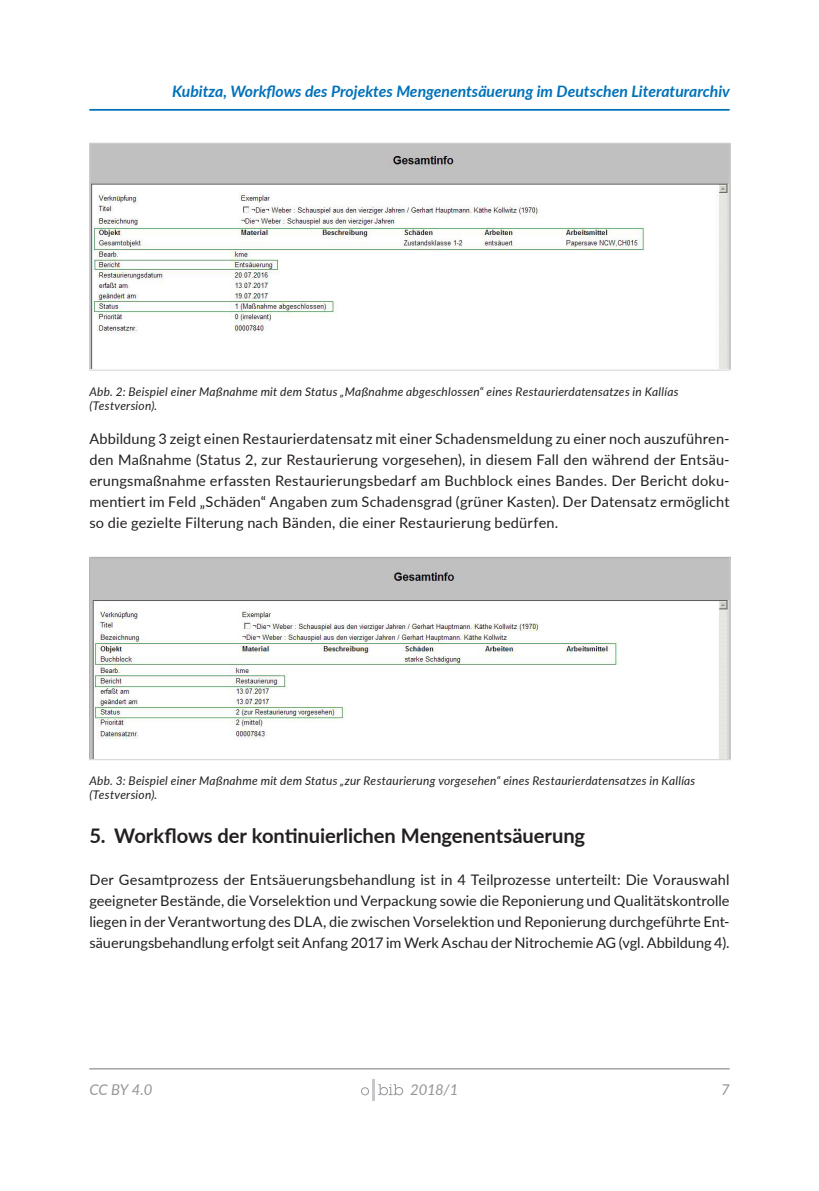
<style>
.page{position:relative;width:819px;height:1191px;background:#fff}
.page>*{position:absolute;margin:0;border:0;box-sizing:border-box;transform-origin:0 0}
.t1{font:700 20.12px "Lato";letter-spacing:-.005em;color:#231f20}
.t2{font:italic 700 15.75px "Lato";color:#0071b9}
.t3{font:italic 14.88px "Lato";letter-spacing:-.015em;color:#939598}
.paragraph{font:14.53px/21px "Lato";letter-spacing:.01em;color:#231f20;text-align:justify}
.t4{font:italic 11.9px/14px "Lato";letter-spacing:.02em;color:#231f20}
</style>
<div class="page">
<hr style="left:89px;top:1068px;width:640px;height:1px;background:#939598">
<hr style="left:372px;top:1079px;width:3px;height:21px;background:#c7c8ca">
<svg style="left:361px;top:1087px;width:8px;height:8px"></svg>
<svg style="left:378px;top:1084px;width:25px;height:11px"></svg>
<img style="left:91px;top:145px;width:637px;height:223px">
<div style="left:89px;top:143px;width:641px;height:227px;border:1px solid #d1d2d4"></div>
<img style="left:91px;top:559px;width:637px;height:199px">
<div style="left:89px;top:557px;width:641px;height:203px;border:1px solid #d1d2d4"></div>
<hr style="left:89px;top:109px;width:640px;height:2px;background:#0071b9">
<p class="t2" style="left:172px;top:80px;width:559px">Kubitza, Workflows des Projektes Mengenentsäuerung im Deutschen Literaturarchiv</p>
<p class="t4" style="left:89px;top:384px;width:590px">Abb. 2: Beispiel einer Maßnahme mit dem Status „Maßnahme abgeschlossen“ eines Restaurierdatensatzes in Kallías (Testversion).</p>
<p class="paragraph" style="left:89px;top:428px;width:641px">Abbildung 3 zeigt einen Restaurierdatensatz mit einer Schadensmeldung zu einer noch auszuführen&shy;den Maßnahme (Status 2, zur Restaurierung vorgesehen), in diesem Fall den während der Entsäu&shy;erungsmaßnahme erfassten Restaurierungsbedarf am Buchblock eines Bandes. Der Bericht doku&shy;mentiert im Feld „Schäden“ Angaben zum Schadensgrad (grüner Kasten). Der Datensatz ermöglicht so die gezielte Filterung nach Bänden, die einer Restaurierung bedürfen.</p>
<p class="t4" style="left:89px;top:773px;width:607px">Abb. 3: Beispiel einer Maßnahme mit dem Status „zur Restaurierung vorgesehen“ eines Restaurierdatensatzes in Kallías (Testversion).</p>
<p class="t1" style="left:89px;top:821px;width:497px">5. Workflows der kontinuierlichen Mengenentsäuerung</p>
<p class="paragraph" style="left:89px;top:869px;width:641px">Der Gesamtprozess der Entsäuerungsbehandlung ist in 4 Teilprozesse unterteilt: Die Vorauswahl geeigneter Bestände, die Vorselektion und Verpackung sowie die Reponierung und Qualitätskontrolle liegen in der Verantwortung des DLA, die zwischen Vorselektion und Reponierung durchgeführte Ent&shy;säuerungsbehandlung erfolgt seit Anfang 2017 im Werk Aschau der Nitrochemie AG (vgl. Abbildung 4).</p>
<p class="t3" style="left:89px;top:1079px;width:65px">CC BY 4.0</p>
<p class="t3" style="left:410px;top:1079px;width:50px">2018/1</p>
<p class="t3" style="left:721px;top:1079px;width:10px">7</p>
</div>
